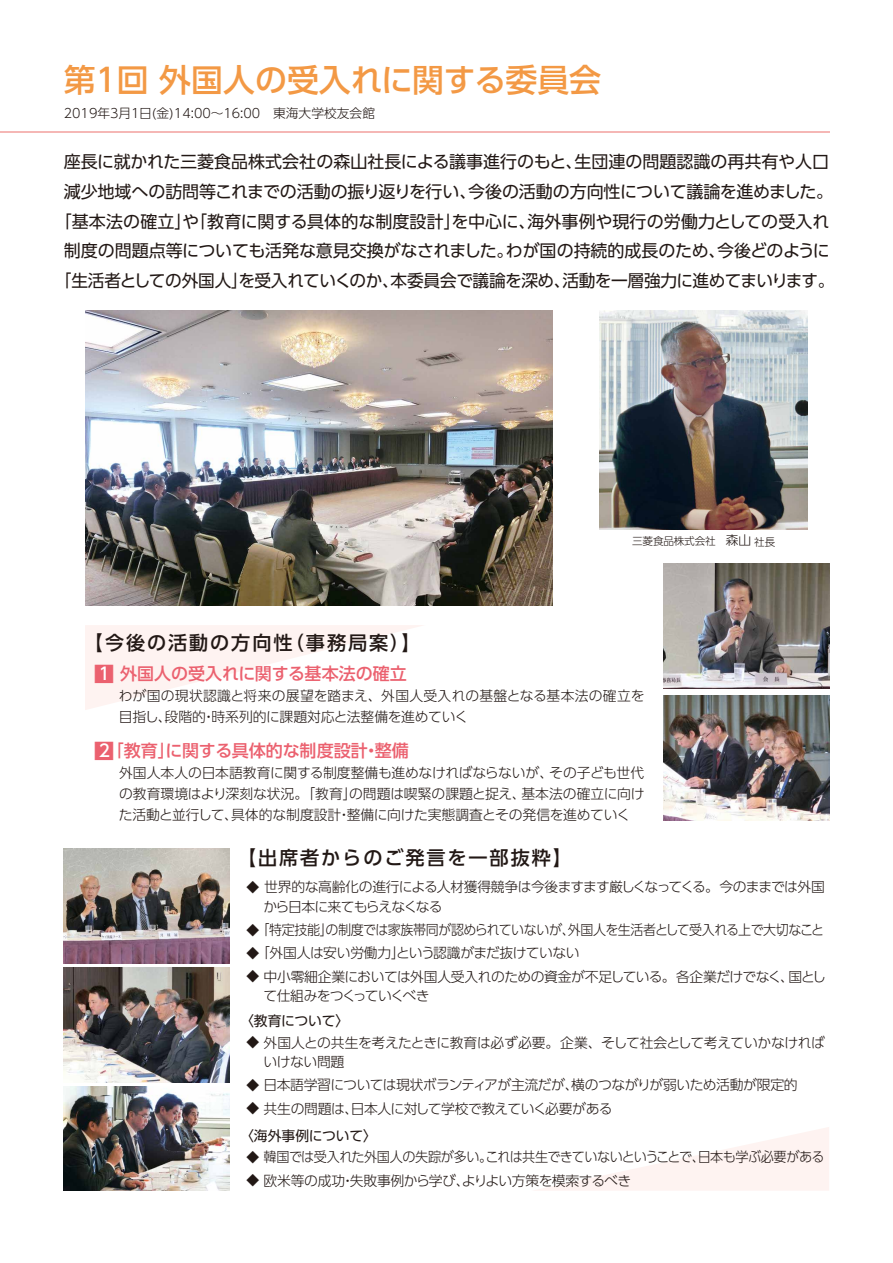
<style>
.page{position:relative;width:893px;height:1263px;background:#fff}
.page>*{position:absolute;margin:0;border:0;box-sizing:border-box;transform-origin:0 0}
.t1{font:500 31.95px "UD Shin Go Pro";color:#f39945}
.t2{font:500 19.2px "UD Shin Go Pro";letter-spacing:.1em;color:#221815}
.t3{font:16.95px/29.7px "UD Shin Go Pro";letter-spacing:-.01em;color:#221815;text-align:center}
.t4{font:500 16.95px "UD Shin Go Pro";color:#eb616f}
.t5{font:300 13.8px/21.3px "UD Shin Go Pro";letter-spacing:-.035em;color:#221815}
.t6{font:300 13.8px/21.3px "UD Shin Go Pro";color:#221815}
.t7{font:300 13.8px/19.2px "UD Shin Go Pro";letter-spacing:-.055em;color:#221815}
.t8{font:300 13.8px "UD Shin Go Pro";letter-spacing:-.035em;color:#221815;scale:.94 1}
.t9{font:300 13.8px "UD Shin Go Pro";letter-spacing:-.035em;color:#221815;scale:.95 1}
.t10{font:13.8px "UD Shin Go Pro";letter-spacing:-.015em;color:#221815}
.t11{font:300 12.75px "UD Shin Go Pro";color:#221815}
.t12{font:300 10.65px "UD Shin Go Pro";letter-spacing:-.02em;color:#221815}
.s1{font-size:12.75px}
.s2{font-size:21.3px}
.s3{color:#fff}
.s4{font-weight:500;font-size:12.75px}
.s5{font-weight:400}
</style>
<div class="page">
<svg style="left:538px;top:1127px;width:291px;height:63px"></svg>
<svg style="left:85px;top:625px;width:337px;height:85px"></svg>
<hr style="left:0;top:132px;width:829px;height:1px;background:#f5b7b5">
<img style="left:85px;top:310px;width:468px;height:296px">
<img style="left:64px;top:848px;width:166px;height:115px">
<img style="left:600px;top:310px;width:208px;height:220px">
<img style="left:663px;top:563px;width:166px;height:126px">
<img style="left:64px;top:967px;width:166px;height:115px">
<img style="left:663px;top:695px;width:166px;height:126px">
<img style="left:64px;top:1086px;width:166px;height:105px">
<h1 class="t1" style="left:64px;top:54px;width:539px">第1回 外国⼈の受⼊れに関する委員会</h1>
<p class="t11" style="left:64px;top:102px;width:313px">2019年3⽉ 1⽇ (⾦)14:00〜16:00　東海⼤学校友会館</p>
<p class="t3" style="left:55px;top:146px;width:781px">座⻑に就かれた三菱⾷品株式会社の森⼭社⻑による議事進⾏のもと、⽣団連の問題認識の再共有や⼈⼝減少地域への訪問等これまでの活動の振り返りを⾏い、今後の活動の⽅向性について議論を進めました。「基本法の確⽴」や「教育に関する具体的な制度設計」を中⼼に、海外事例や現⾏の労働⼒としての受⼊れ制度の問題点等についても活発な意⾒交換がなされました。わが国の持続的成⻑のため、今後どのように「⽣活者としての外国⼈」を受⼊れていくのか、本委員会で議論を深め、活動を⼀層強⼒に進めてまいります。</p>
<h2 class="t2" style="left:84px;top:628px;width:338px">【今後の活動の⽅向性（事務局案）】</h2>
<p class="t12" style="left:632px;top:532px;width:145px">三菱⾷品株式会社 <span class="s1">森⼭</span> 社長</p>
<p class="t4" style="left:94px;top:660px;width:315px"><span class="s2">■</span><span class="s3">1</span> 外国⼈の受⼊れに関する基本法の確⽴</p>
<p class="t6" style="left:119px;top:685px;width:527px">わが国の現状認識と将来の展望を踏まえ、外国⼈受⼊れの基盤となる基本法の確⽴を⽬指し、段階的・時系列的に課題対応と法整備を進めていく</p>
<p class="t4" style="left:94px;top:737px;width:317px"><span class="s2">■</span><span class="s3">2</span> 「教育」に関する具体的な制度設計・整備</p>
<p class="t5" style="left:119px;top:761px;width:527px;text-align:justify">外国⼈本⼈の⽇本語教育に関する制度整備も進めなければならないが、その⼦ども世代の教育環境はより深刻な状況。「教育」の問題は喫緊の課題と捉え、基本法の確⽴に向けた活動と並⾏して、具体的な制度設計・整備に向けた実態調査とその発信を進めていく</p>
<h2 class="t2" style="left:237px;top:842px;width:336px">【出席者からのご発⾔を⼀部抜粋】</h2>
<p class="t7" style="left:263px;top:877px;width:563px;text-indent:-17px"><span class="s4">◆</span> 世界的な⾼齢化の進⾏による⼈材獲得競争は今後ますます厳しくなってくる。今のままでは外国から⽇本に来てもらえなくなる</p>
<p class="t8" style="left:247px;top:918px;width:616px"><span class="s4">◆</span> 「特定技能」の制度では家族帯同が認められていないが、外国⼈を⽣活者として受⼊れる上で⼤切なこと</p>
<p class="t5" style="left:247px;top:942px;width:335px"><span class="s4">◆</span> 「外国⼈は安い労働⼒」という認識がまだ抜けていない</p>
<p class="t5" style="left:263px;top:966px;width:564px;line-height:19.2px;text-indent:-17px"><span class="s4">◆</span> 中⼩零細企業においては外国⼈受⼊れのための資⾦が不⾜している。各企業だけでなく、国として仕組みをつくっていくべき</p>
<p class="t10" style="left:240px;top:1010px;width:111px">〈教育について〉</p>
<p class="t5" style="left:264px;top:1032px;width:563px;line-height:19.2px;text-indent:-17px"><span class="s4">◆</span> 外国⼈との共⽣を考えたときに教育は必ず必要。企業、そして社会として考えていかなければいけない問題</p>
<p class="t5" style="left:247px;top:1074px;width:553px"><span class="s4">◆</span> ⽇ 本語学習については現状ボランティアが主流だが、横のつながりが弱いため活動が限定的</p>
<p class="t5" style="left:240px;top:1094px;width:374px;line-height:27.6px;text-indent:6px"><span class="s4">◆</span> 共⽣の問題は、⽇本⼈に対して学校で教えていく必要がある<span class="s5">〈海外事例について〉</span></p>
<p class="t9" style="left:247px;top:1146px;width:610px"><span class="s4">◆</span> 韓国では受⼊れた外国⼈の失踪が多い。これは共⽣できていないということで、⽇本も学ぶ必要がある</p>
<p class="t5" style="left:247px;top:1169px;width:386px"><span class="s4">◆</span> 欧⽶等の成功・失敗事例から学び、よりよい⽅策を模索するべき</p>
</div>
